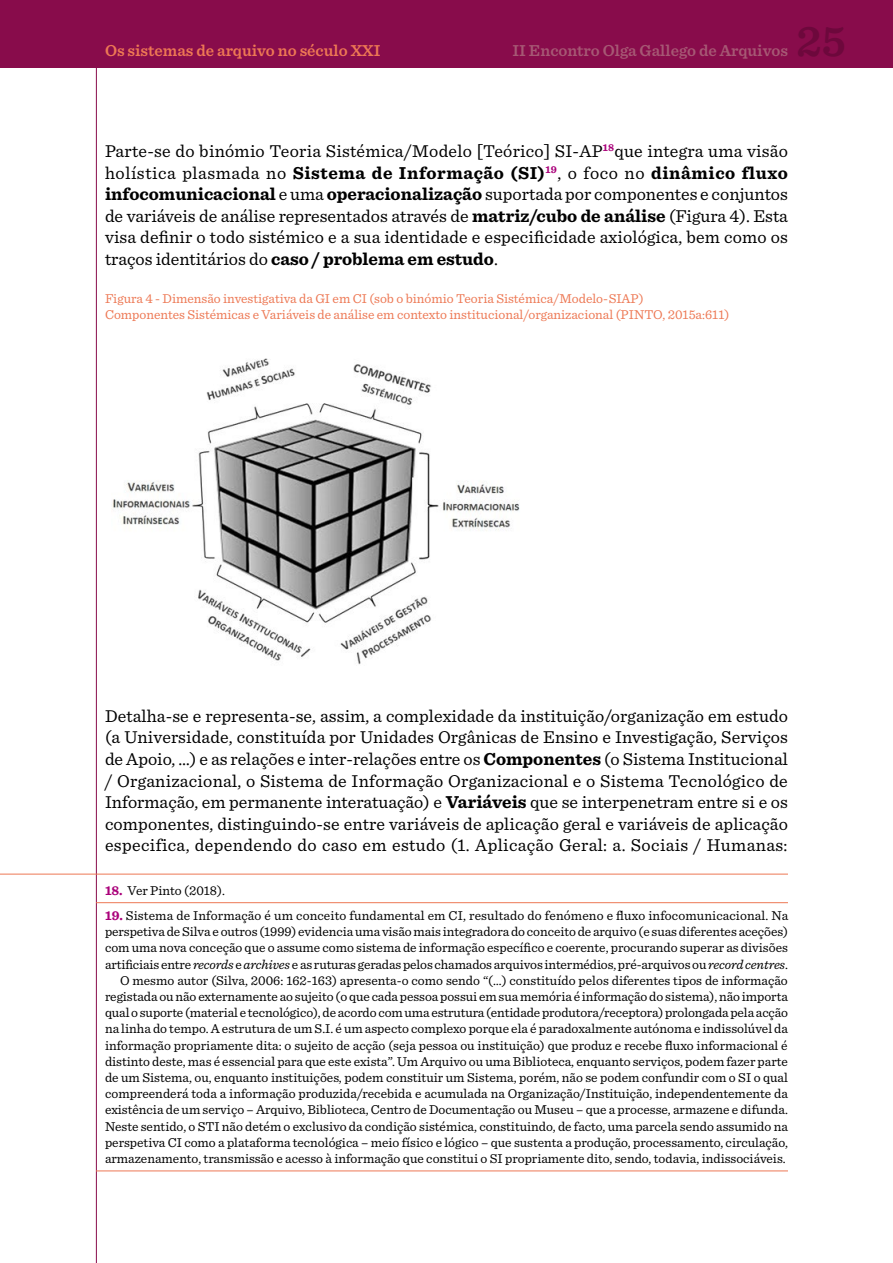
<style>
.page{position:relative;width:893px;height:1263px;background:#fff}
.page>*{position:absolute;margin:0;border:0;box-sizing:border-box;transform-origin:0 0}
.t1{font:600 45px "Sentinel";color:#6d083c}
.t2{font:18px/21.6px "Sentinel";letter-spacing:.01em;color:#000;text-align:justify}
.t3{font:600 16.5px "Sentinel";color:#a65874}
.t4{font:600 16.5px "Sentinel";color:#ed7854}
.t5{font:13.5px/16.2px "Sentinel";color:#000;text-align:right}
.t6{font:13.5px/16.2px "Sentinel";color:#ed7854}
.s1{font-weight:700}
.s2{font-weight:700;color:#aa007a}
.s3{font-style:italic}
</style>
<div class="page">
<div style="left:0;top:0;width:893px;height:68px;background:#880c4b"></div>
<hr style="left:96px;top:68px;width:1px;height:1195px;background:#880c4b">
<img style="left:112px;top:358px;width:408px;height:307px">
<hr style="left:0;top:874px;width:788px;height:1px;background:#ed7854">
<hr style="left:96px;top:902px;width:692px;height:1px;background:#ed7854">
<hr style="left:96px;top:1170px;width:692px;height:1px;background:#ed7854">
<p class="t4" style="left:105px;top:38px;width:277px">Os sistemas de arquivo no século XXI</p>
<p class="t3" style="left:512px;top:38px;width:277px">II Encontro Olga Gallego de Arquivos</p>
<h1 class="t1" style="left:796px;top:7px;width:52px">25</h1>
<p class="t2" style="left:105px;top:139px;width:684px">Parte-se do binómio Teoria Sistémica/Modelo [Teórico] SI-AP<sup>18</sup>que integra uma visão holística plasmada no <span class="s1">Sistema de Informação (SI)</span><sup>19</sup>, o foco no <span class="s1">dinâmico fluxo infocomunicacional</span> e uma <span class="s1">operacionalização</span> suportada por componentes e conjuntos de variáveis de análise representados através de <span class="s1">matriz/cubo de análise</span> (Figura 4). Esta visa definir o todo sistémico e a sua identidade e especificidade axiológica, bem como os traços identitários do <span class="s1">caso / problema em estudo</span>.</p>
<p class="t6" style="left:105px;top:289px;width:626px">Figura 4 - Dimensão investigativa da GI em CI (sob o binómio Teoria Sistémica/Modelo-SIAP)<br>Componentes Sistémicas e Variáveis de análise em contexto institucional/organizacional (PINTO, 2015a:611)</p>
<p class="t2" style="left:105px;top:704px;width:685px">Detalha-se e representa-se, assim, a complexidade da instituição/organização em estudo (a Universidade, constituída por Unidades Orgânicas de Ensino e Investigação, Serviços de Apoio, …) e as relações e inter-relações entre os <span class="s1">Componentes</span> (o Sistema Institucional / Organizacional, o Sistema de Informação Organizacional e o Sistema Tecnológico de Informação, em permanente interatuação) e <span class="s1">Variáveis</span> que se interpenetram entre si e os componentes, distinguindo-se entre variáveis de aplicação geral e variáveis de aplicação especifica, dependendo do caso em estudo (1. Aplicação Geral: a. Sociais / Humanas:</p>
<p class="t5" style="left:105px;top:881px;width:121px"><span class="s2">18.</span> Ver Pinto (2018).</p>
<p class="t5" style="left:105px;top:906px;width:685px"><span class="s2">19.</span> Sistema de Informação é um conceito fundamental em CI, resultado do fenómeno e fluxo infocomunicacional. Na perspetiva de Silva e outros (1999) evidencia uma visão mais integradora do conceito de arquivo (e suas diferentes aceções) com uma nova conceção que o assume como sistema de informação específico e coerente, procurando superar as divisões artificiais entre <span class="s3">records</span> e <span class="s3">archives</span> e as ruturas geradas pelos chamados arquivos intermédios, pré-arquivos ou <span class="s3">record centres</span>.<br>O mesmo autor (Silva, 2006: 162-163) apresenta-o como sendo “(…) constituído pelos diferentes tipos de informação registada ou não externamente ao sujeito (o que cada pessoa possui em sua memória é informação do sistema), não importa qual o suporte (material e tecnológico), de acordo com uma estrutura (entidade produtora/receptora) prolongada pela acção na linha do tempo. A estrutura de um S.I. é um aspecto complexo porque ela é paradoxalmente autónoma e indissolúvel da informação propriamente dita: o sujeito de acção (seja pessoa ou instituição) que produz e recebe fluxo informacional é distinto deste, mas é essencial para que este exista”. Um Arquivo ou uma Biblioteca, enquanto serviços, podem fazer parte de um Sistema, ou, enquanto instituições, podem constituir um Sistema, porém, não se podem confundir com o SI o qual compreenderá toda a informação produzida/recebida e acumulada na Organização/Instituição, independentemente da existência de um serviço – Arquivo, Biblioteca, Centro de Documentação ou Museu – que a processe, armazene e difunda.<br>Neste sentido, o STI não detém o exclusivo da condição sistémica, constituindo, de facto, uma parcela sendo assumido na perspetiva CI como a plataforma tecnológica – meio físico e lógico – que sustenta a produção, processamento, circulação, armazenamento, transmissão e acesso à informação que constitui o SI propriamente dito, sendo, todavia, indissociáveis.</p>
</div>
